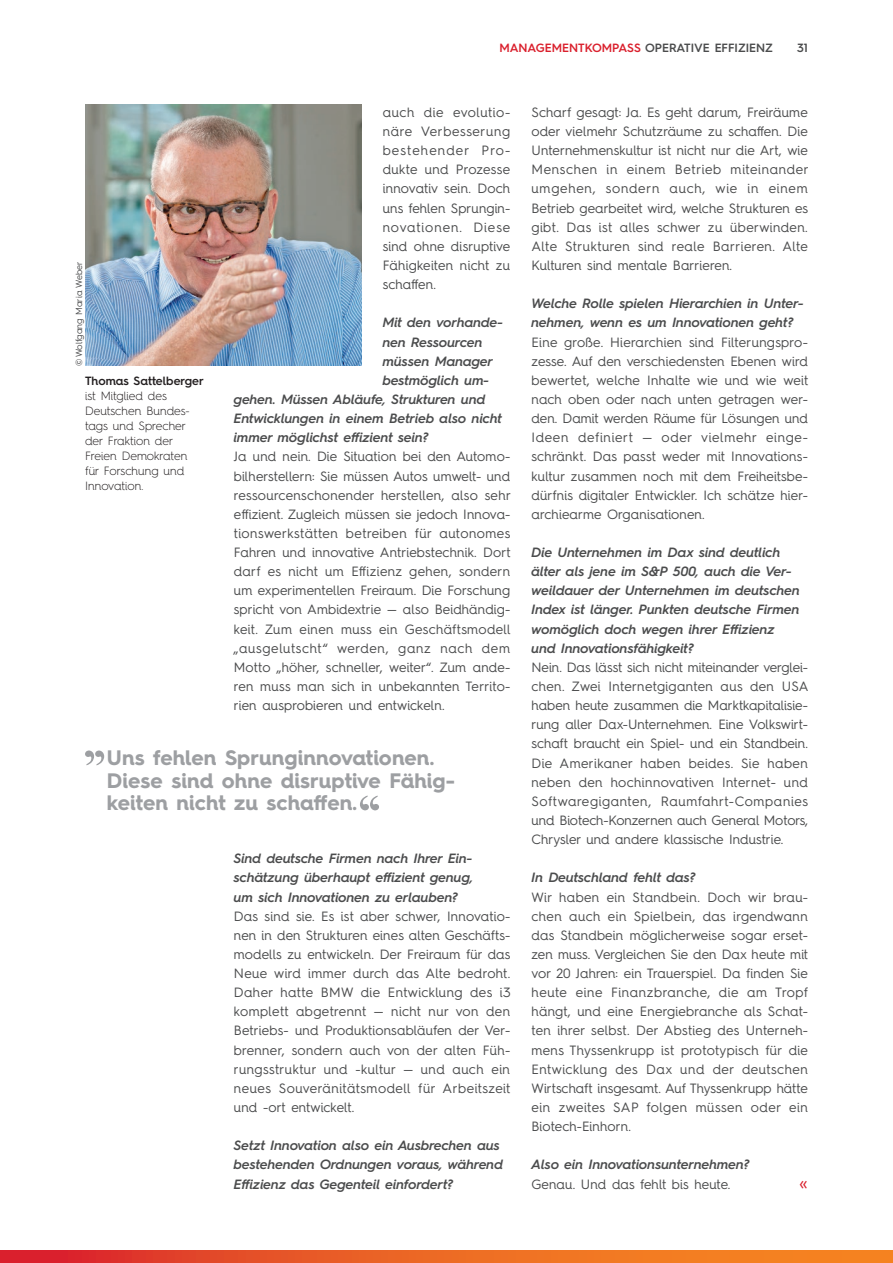
<style>
.page{position:relative;width:893px;height:1263px;background:#fff}
.page>*{position:absolute;margin:0;border:0;box-sizing:border-box;transform-origin:0 0}
.t1{font:700 21px/22.5px "Hurme Geometric Sans 4";letter-spacing:.005em;color:#9d9fa2}
.t2{font:18px "Meta OT Norm";color:#da202d}
.t3{font:13.5px/19.2px "Hurme Geometric Sans 4";letter-spacing:.01em;color:#4b4c4d;text-align:justify}
.t4{font:italic 600 13.5px/19.2px "Hurme Geometric Sans 4";color:#4b4c4d}
.t5{font:300 12px/15px "Hurme Geometric Sans 4";color:#231f20}
.t6{font:600 12px "Hurme Geometric Sans 4";color:#4b4c4d}
.t7{font:600 12px "Hurme Geometric Sans 4";color:#231f20}
.t8{font:9px "Hurme Geometric Sans 4";color:#4b4c4d}
.s1{color:#da202d}
</style>
<div class="page">
<svg style="left:0;top:1250px;width:893px;height:13px;background:#ea6025"></svg>
<img style="left:85px;top:104px;width:276px;height:262px">
<svg style="left:85px;top:750px;width:19px;height:15px"></svg>
<svg style="left:360px;top:795px;width:19px;height:15px"></svg>
<p class="t6" style="left:499px;top:40px;width:275px"><span class="s1">MANAGEMENTKOMPASS</span> OPERATIVE EFFIZIENZ</p>
<p class="t6" style="left:797px;top:40px;width:12px">31</p>
<p class="t8" style="left:73px;top:366px;width:106px;rotate:-90deg">©Wolfgang Maria Weber</p>
<p class="t7" style="left:85px;top:372px;width:120px">Thomas Sattelberger</p>
<p class="t5" style="left:85px;top:388px;width:106px">ist Mitglied des<br>Deutschen Bundes&shy;tags und Sprecher der Fraktion der<br>Freien Demokraten für Forschung und<br>Innovation.</p>
<p class="t3" style="left:383px;top:102px;width:129px">auch die evolutio&shy;näre Verbesserung bestehender Pro&shy;dukte und Prozesse innovativ sein. Doch uns fehlen Sprungin&shy;novationen. Diese sind ohne disruptive Fähigkeiten nicht zu schaffen.</p>
<p class="t4" style="left:383px;top:313px;width:122px">Mit den vorhande-</p>
<p class="t4" style="left:383px;top:332px;width:101px">nen Ressourcen</p>
<p class="t4" style="left:383px;top:351px;width:112px">müssen Manager</p>
<p class="t4" style="left:383px;top:370px;width:108px">bestmöglich um-</p>
<p class="t4" style="left:234px;top:389px;width:253px">gehen. Müssen Abläufe, Strukturen und</p>
<p class="t4" style="left:234px;top:408px;width:270px">Entwicklungen in einem Betrieb also nicht</p>
<p class="t4" style="left:234px;top:428px;width:196px">immer möglichst effizient sein?</p>
<p class="t3" style="left:234px;top:447px;width:279px">Ja und nein. Die Situation bei den Automo&shy;bilherstellern: Sie müssen Autos umwelt- und ressourcenschonender herstellen, also sehr effizient. Zugleich müssen sie jedoch Innova&shy;tionswerkstätten betreiben für autonomes Fahren und innovative Antriebstechnik. Dort darf es nicht um Effizienz gehen, sondern um experimentellen Freiraum. Die Forschung spricht von Ambidextrie — also Beidhändig&shy;keit. Zum einen muss ein Geschäftsmodell „ausgelutscht“ werden, ganz nach dem Motto „höher, schneller, weiter“. Zum ande&shy;ren muss man sich in unbekannten Territo&shy;rien ausprobieren und entwickeln.</p>
<h1 class="t1" style="left:107px;top:746px;width:349px">Uns fehlen Sprunginnovationen.<br>Diese sind ohne disruptive Fähig&shy;keiten nicht zu schaffen.</h1>
<p class="t4" style="left:234px;top:849px;width:241px;text-align:justify">Sind deutsche Firmen nach Ihrer Ein&shy;schätzung überhaupt effizient genug, um sich Innovationen zu erlauben?</p>
<p class="t3" style="left:234px;top:906px;width:278px">Das sind sie. Es ist aber schwer, Innovatio&shy;nen in den Strukturen eines alten Geschäfts&shy;modells zu entwickeln. Der Freiraum für das Neue wird immer durch das Alte bedroht.<br>Daher hatte BMW die Entwicklung des i3 komplett abgetrennt — nicht nur von den Betriebs- und Produktionsabläufen der Ver&shy;brenner, sondern auch von der alten Füh&shy;rungsstruktur und -kultur — und auch ein neues Souveränitätsmodell für Arbeitszeit und -ort entwickelt.</p>
<p class="t4" style="left:234px;top:1136px;width:271px">Setzt Innovation also ein Ausbrechen aus bestehenden Ordnungen voraus, während<br>Effizienz das Gegenteil einfordert?</p>
<p class="t3" style="left:531px;top:102px;width:279px">Scharf gesagt: Ja. Es geht darum, Freiräume oder vielmehr Schutzräume zu schaffen. Die Unternehmenskultur ist nicht nur die Art, wie Menschen in einem Betrieb miteinander umgehen, sondern auch, wie in einem Betrieb gearbeitet wird, welche Strukturen es gibt. Das ist alles schwer zu überwinden.<br>Alte Strukturen sind reale Barrieren. Alte Kulturen sind mentale Barrieren.</p>
<p class="t4" style="left:531px;top:294px;width:274px">Welche Rolle spielen Hierarchien in Unter&shy;nehmen, wenn es um Innovationen geht?</p>
<p class="t3" style="left:531px;top:332px;width:278px">Eine große. Hierarchien sind Filterungspro&shy;zesse. Auf den verschiedensten Ebenen wird bewertet, welche Inhalte wie und wie weit nach oben oder nach unten getragen wer&shy;den. Damit werden Räume für Lösungen und Ideen definiert — oder vielmehr einge&shy;schränkt. Das passt weder mit Innovations&shy;kultur zusammen noch mit dem Freiheitsbe&shy;dürfnis digitaler Entwickler. Ich schätze hier&shy;archiearme Organisationen.</p>
<p class="t4" style="left:531px;top:542px;width:270px">Die Unternehmen im Dax sind deutlich älter als jene im S&amp;P 500, auch die Ver&shy;weildauer der Unternehmen im deutschen Index ist länger. Punkten deutsche Firmen womöglich doch wegen ihrer Effizienz und Innovationsfähigkeit?</p>
<p class="t3" style="left:531px;top:657px;width:278px">Nein. Das lässt sich nicht miteinander verglei&shy;chen. Zwei Internetgiganten aus den USA haben heute zusammen die Marktkapitalisie&shy;rung aller Dax-Unternehmen. Eine Volkswirt&shy;schaft braucht ein Spiel- und ein Standbein.<br>Die Amerikaner haben beides. Sie haben neben den hochinnovativen Internet- und Softwaregiganten, Raumfahrt-Companies und Biotech-Konzernen auch General Motors, Chrysler und andere klassische Industrie.</p>
<p class="t4" style="left:531px;top:868px;width:165px">In Deutschland fehlt das?</p>
<p class="t3" style="left:531px;top:887px;width:278px">Wir haben ein Standbein. Doch wir brau&shy;chen auch ein Spielbein, das irgendwann das Standbein möglicherweise sogar erset&shy;zen muss. Vergleichen Sie den Dax heute mit vor 20 Jahren: ein Trauerspiel. Da finden Sie heute eine Finanzbranche, die am Tropf hängt, und eine Energiebranche als Schat&shy;ten ihrer selbst. Der Abstieg des Unterneh&shy;mens Thyssenkrupp ist prototypisch für die Entwicklung des Dax und der deutschen Wirtschaft insgesamt. Auf Thyssenkrupp hätte ein zweites SAP folgen müssen oder ein Biotech-Einhorn.</p>
<p class="t4" style="left:531px;top:1155px;width:219px">Also ein Innovationsunternehmen?</p>
<p class="t3" style="left:531px;top:1174px;width:200px">Genau. Und das fehlt bis heute.</p>
<h2 class="t2" style="left:799px;top:1172px;width:11px">«</h2>
</div>
